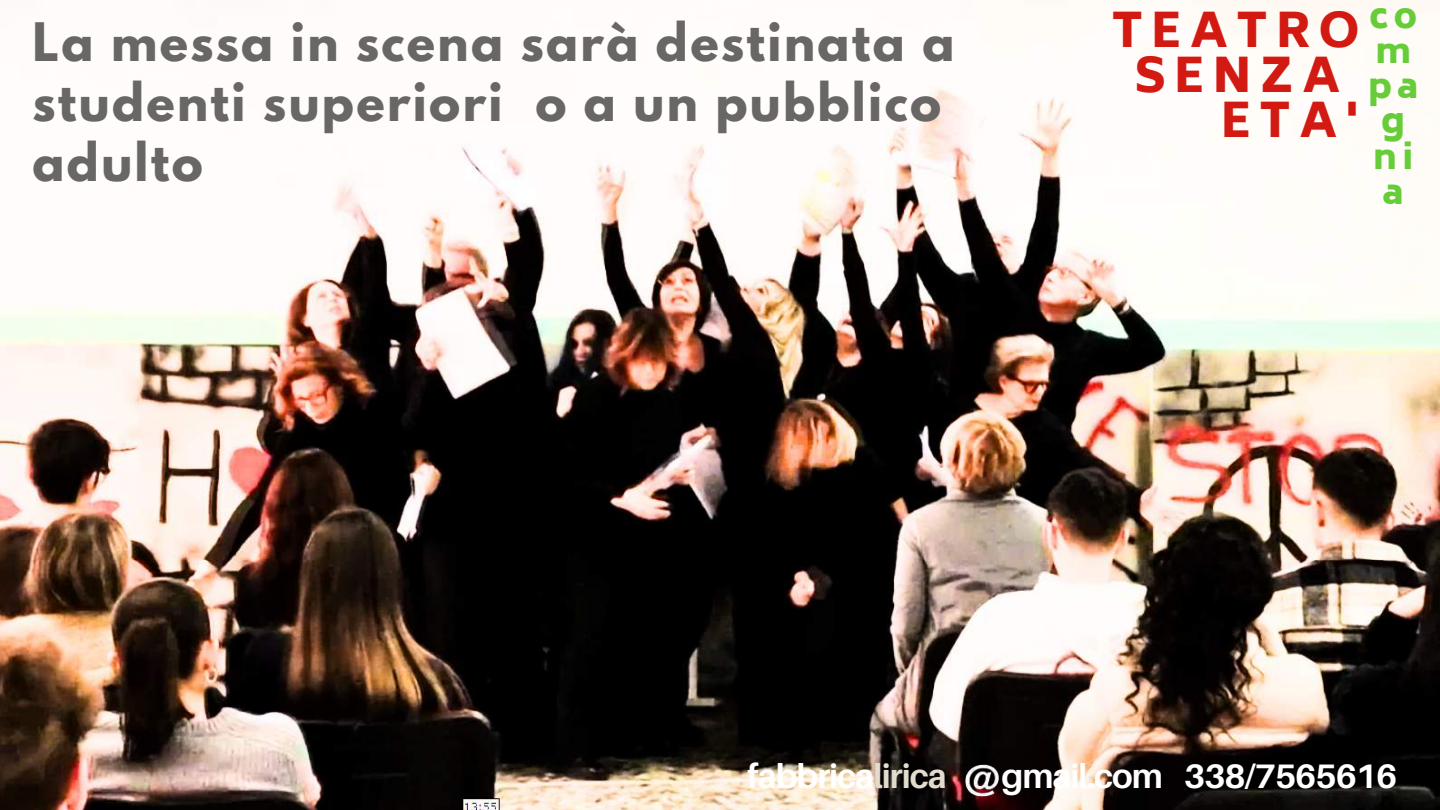
<style>
.page{position:relative;width:1440px;height:810px;background:#fff}
.page>*{position:absolute;margin:0;border:0;box-sizing:border-box;transform-origin:0 0}
.t1{font:800 47.1px "Biryani";letter-spacing:.17em;color:#d21a13}
.t2{font:700 47px/60px "League Spartan";letter-spacing:.05em;color:#696666}
.t3{font:800 34.6px/35.2px "Biryani";color:#66cd39;text-align:center}
.t4{font:700 34px "Aileron";letter-spacing:-.03em;color:#fff}
.s1{color:#e1dccd}
</style>
<div class="page">
<img style="left:0;top:0;width:1440px;height:810px">
<img style="left:962px;top:765px;width:40px;height:31px">
<p class="t2" style="left:33px;top:18px;width:924px">La messa in scena sarà destinata a studenti superiori o a un pubblico adulto</p>
<p class="t1" style="left:1112px;top:3px;width:249px">TEATRO</p>
<p class="t1" style="left:1135px;top:48px;width:208px">SENZA</p>
<p class="t1" style="left:1221px;top:93px;width:140px">ETA'</p>
<p class="t3" style="left:1368px;top:-2px;width:52px">co m pa g ni a</p>
<p class="t4" style="left:747px;top:755px;width:201px">fabbrica<span class="s1">lirica</span></p>
<p class="t4" style="left:1001px;top:755px;width:397px">gmail.com 338/7565616</p>
</div>
